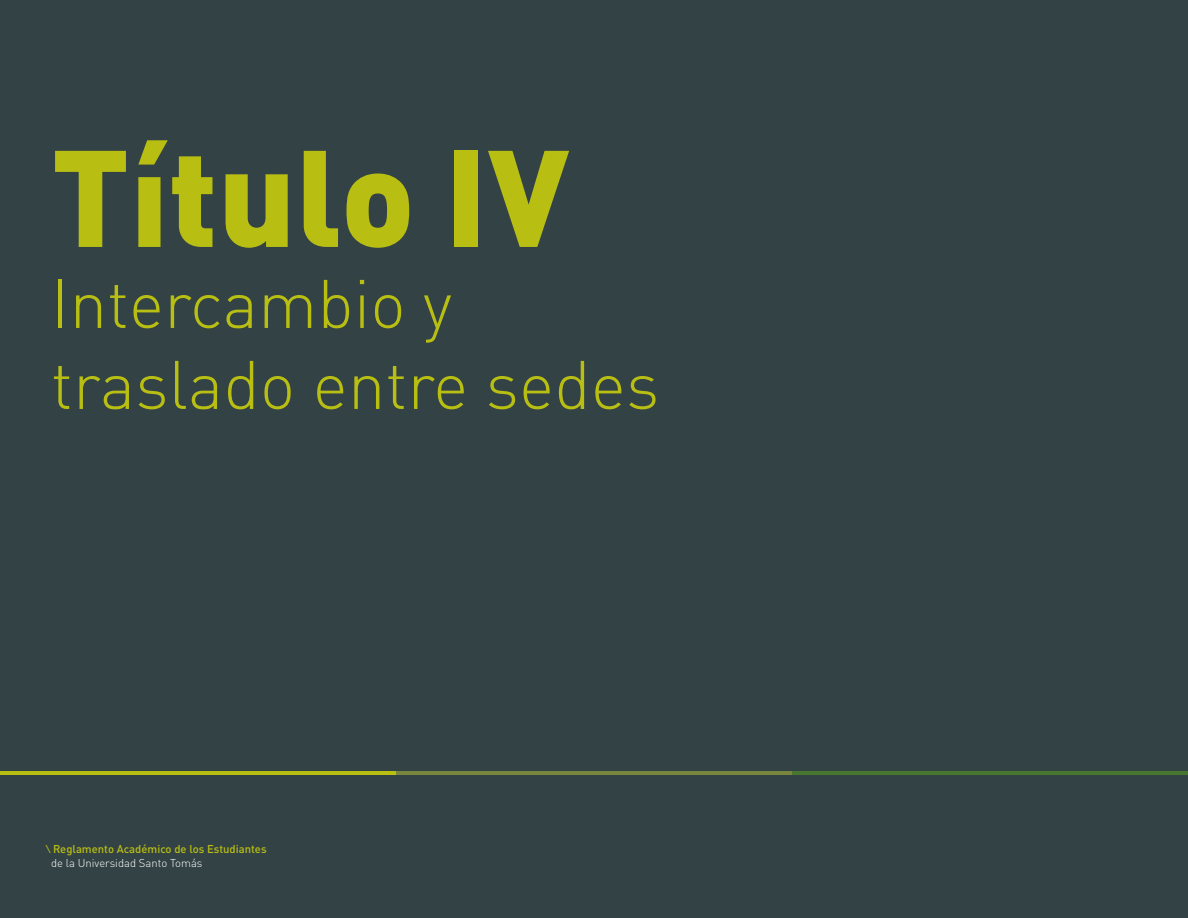
<style>
.page{position:relative;width:1188px;height:918px;background:#334345}
.page>*{position:absolute;margin:0;border:0;box-sizing:border-box;transform-origin:0 0}
.t1{font:900 135px "DIN Pro";color:#b9be13}
.t2{font:300 67.5px/81px "DIN Pro";color:#b9be13}
.t3{font:500 11.25px/13.5px "DIN Pro";color:#b9be13}
.s1{font-style:italic}
.s2{font-weight:300;color:#fff}
</style>
<div class="page">
<hr style="left:0;top:771px;width:396px;height:3px;background:#b9be13">
<hr style="left:396px;top:771px;width:396px;height:3px;background:#78853c">
<hr style="left:792px;top:771px;width:396px;height:3px;background:#48762e">
<h1 class="t1" style="left:51px;top:82px;width:520px">Título IV</h1>
<h2 class="t2" style="left:51px;top:257px;width:610px">Intercambio y traslado entre sedes</h2>
<p class="t3" style="left:51px;top:841px;width:217px"><span class="s1">⁄</span>Reglamento Académico de los Estudiantes <span class="s2">de la Universidad Santo Tomás</span></p>
</div>
